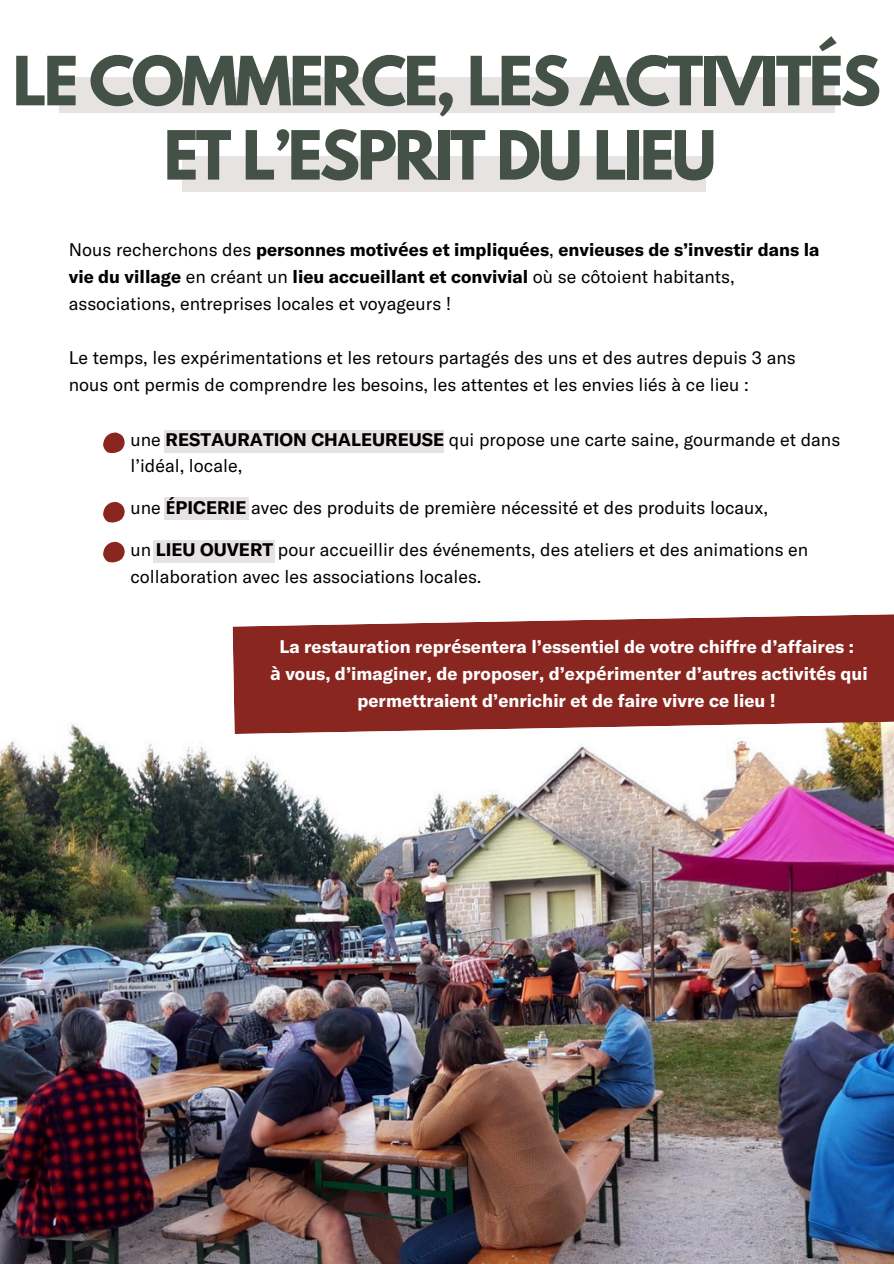
<style>
.page{position:relative;width:894px;height:1264px;background:#fff}
.page>*{position:absolute;margin:0;border:0;box-sizing:border-box;transform-origin:0 0}
.t1{font:700 60px/74.2px "League Spartan";letter-spacing:-.05em;color:#445147;text-align:center}
.t2{font:18px/27px "GT America";color:#000}
.t3{font:700 18px/27px "GT America";color:#fff;text-align:center}
.s1{font-weight:700}
.s2{font-family:"Noto Sans";font-weight:700}
.s3{font-family:"Noto Sans"}
</style>
<div class="page">
<div style="left:59px;top:77px;width:775px;height:36px;background:#e8e3e3"></div>
<img style="left:0;top:723px;width:893px;height:540px">
<div style="left:182px;top:156px;width:523px;height:36px;background:#e8e3e3"></div>
<div style="left:164px;top:431px;width:279px;height:22px;background:#e8e3e3"></div>
<div style="left:164px;top:497px;width:84px;height:22px;background:#e8e3e3"></div>
<div style="left:153px;top:540px;width:122px;height:22px;background:#e8e3e3"></div>
<svg style="left:232px;top:614px;width:661px;height:120px;background:#963d37"></svg>
<svg style="left:103px;top:432px;width:22px;height:21px"></svg>
<svg style="left:103px;top:502px;width:22px;height:20px"></svg>
<svg style="left:103px;top:541px;width:22px;height:21px"></svg>
<p class="t1" style="left:13px;top:52px;width:869px">LE COMMERCE, LES ACTIVITÉS<br>ET L’ESPRIT DU LIEU</p>
<p class="t2" style="left:69px;top:235px;width:752px">Nous recherchons des <span class="s1">personnes motiv</span><span class="s2">é</span><span class="s1">es et impliqu</span><span class="s2">é</span><span class="s1">es</span>, <span class="s1">envieuses de s’investir dans la vie du village</span> en créant un <span class="s1">lieu accueillant et convivial</span> où se côtoient habitants, associations, entreprises locales et voyageurs !</p>
<p class="t2" style="left:69px;top:343px;width:728px">Le temps, les expérimentations et les retours partagés des uns et des autres depuis 3 ans nous ont permis de comprendre les besoins, les attentes et les envies liés à ce lieu :</p>
<p class="t2" style="left:130px;top:425px;width:711px;line-height:26.2px">une <span class="s1">RESTAURATION CHALEUREUSE</span> qui propose une carte saine, gourmande et dans l’idéal, locale,</p>
<p class="t2" style="left:130px;top:493px;width:639px">une <span class="s2">É</span><span class="s1">PICERIE</span> avec des produits de première nécessité et des produits locaux,</p>
<p class="t2" style="left:130px;top:536px;width:679px;line-height:26.2px">un <span class="s1">LIEU OUVERT</span> pour accueillir des événements, des ateliers et des animations en collaboration avec les associations locales.</p>
<p class="t3" style="left:270px;top:632px;width:599px">La restauration repr<span class="s3">é</span>sentera l’essentiel de votre chiffre d’affaires :<br><span class="s3">à</span> vous, d’imaginer, de proposer, d’exp<span class="s3">é</span>rimenter d’autres activit<span class="s3">é</span>s qui permettraient d’enrichir et de faire vivre ce lieu !</p>
</div>
